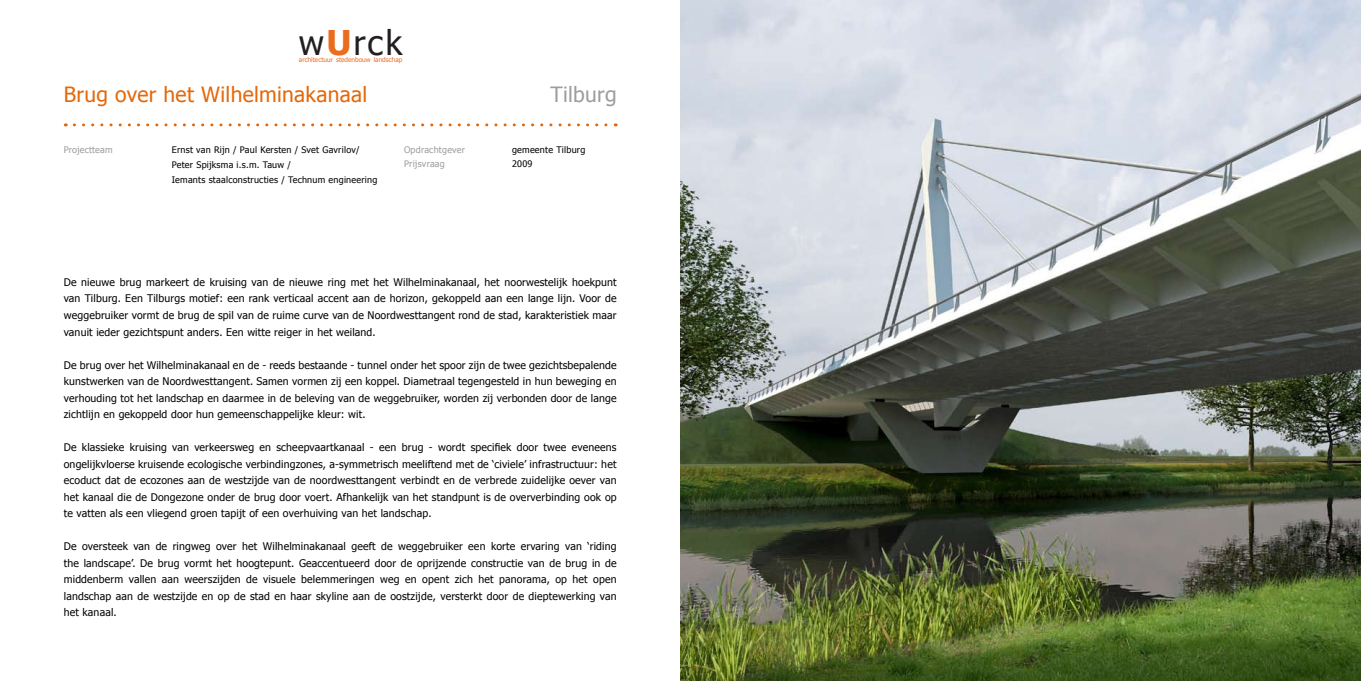
<style>
.page{position:relative;width:1361px;height:681px;background:#fff}
.page>*{position:absolute;margin:0;border:0;box-sizing:border-box;transform-origin:0 0}
.t1{font:34.05px "Tahoma";color:#231f20}
.t2{font:21px "Tahoma";letter-spacing:.015em;color:#e4680a}
.t3{font:21px "Tahoma";letter-spacing:.015em;color:#9c9d9f}
.t4{font:10.5px/16.5px "Tahoma";letter-spacing:.015em;color:#000;text-align:justify}
.t5{font:9px/15px "Tahoma";letter-spacing:.025em;color:#000}
.t6{font:9px "Tahoma";letter-spacing:.025em;color:#9c9d9f}
.t7{font:6.45px "Tahoma";color:#ea6d1f}
.s1{font-weight:700;color:#ea6d1f}
</style>
<div class="page">
<img style="left:680px;top:0;width:681px;height:680px">
<svg style="left:74px;top:123px;width:542px;height:3px"></svg>
<h1 class="t1" style="left:299px;top:19px;width:105px">w<span class="s1">U</span>rck</h1>
<p class="t7" style="left:299px;top:55px;width:36px">architectuur</p>
<p class="t7" style="left:336px;top:55px;width:36px">stedenbouw</p>
<p class="t7" style="left:374px;top:55px;width:30px">landschap</p>
<p class="t2" style="left:64px;top:81px;width:305px">Brug over het Wilhelminakanaal</p>
<p class="t3" style="left:550px;top:81px;width:68px">Tilburg</p>
<p class="t6" style="left:64px;top:144px;width:50px">Projectteam</p>
<p class="t5" style="left:172px;top:142px;width:207px">Ernst van Rijn / Paul Kersten / Svet Gavrilov/<br>Peter Spijksma i.s.m. Tauw /<br>Iemants staalconstructies / Technum engineering</p>
<p class="t6" style="left:404px;top:144px;width:63px">Opdrachtgever</p>
<p class="t5" style="left:512px;top:142px;width:75px">gemeente Tilburg</p>
<p class="t6" style="left:404px;top:157px;width:42px">Prijsvraag</p>
<p class="t5" style="left:512px;top:155px;width:22px">2009</p>
<p class="t4" style="left:64px;top:273px;width:554px">De nieuwe brug markeert de kruising van de nieuwe ring met het Wilhelminakanaal, het noorwestelijk hoekpunt van Tilburg. Een Tilburgs motief: een rank verticaal accent aan de horizon, gekoppeld aan een lange lijn. Voor de weggebruiker vormt de brug de spil van de ruime curve van de Noordwesttangent rond de stad, karakteristiek maar vanuit ieder gezichtspunt anders. Een witte reiger in het weiland.</p>
<p class="t4" style="left:64px;top:356px;width:554px">De brug over het Wilhelminakanaal en de - reeds bestaande - tunnel onder het spoor zijn de twee gezichtsbepalende kunstwerken van de Noordwesttangent. Samen vormen zij een koppel. Diametraal tegengesteld in hun beweging en verhouding tot het landschap en daarmee in de beleving van de weggebruiker, worden zij verbonden door de lange zichtlijn en gekoppeld door hun gemeenschappelijke kleur: wit.</p>
<p class="t4" style="left:64px;top:438px;width:554px">De klassieke kruising van verkeersweg en scheepvaartkanaal - een brug - wordt specifiek door twee eveneens ongelijkvloerse kruisende ecologische verbindingzones, a-symmetrisch meeliftend met de ‘civiele’ infrastructuur: het ecoduct dat de ecozones aan de westzijde van de noordwesttangent verbindt en de verbrede zuidelijke oever van het kanaal die de Dongezone onder de brug door voert. Afhankelijk van het standpunt is de oververbinding ook op te vatten als een vliegend groen tapijt of een overhuiving van het landschap.</p>
<p class="t4" style="left:64px;top:537px;width:554px">De oversteek van de ringweg over het Wilhelminakanaal geeft de weggebruiker een korte ervaring van ‘riding the landscape’. De brug vormt het hoogtepunt. Geaccentueerd door de oprijzende constructie van de brug in de middenberm vallen aan weerszijden de visuele belemmeringen weg en opent zich het panorama, op het open landschap aan de westzijde en op de stad en haar skyline aan de oostzijde, versterkt door de dieptewerking van het kanaal.</p>
</div>
